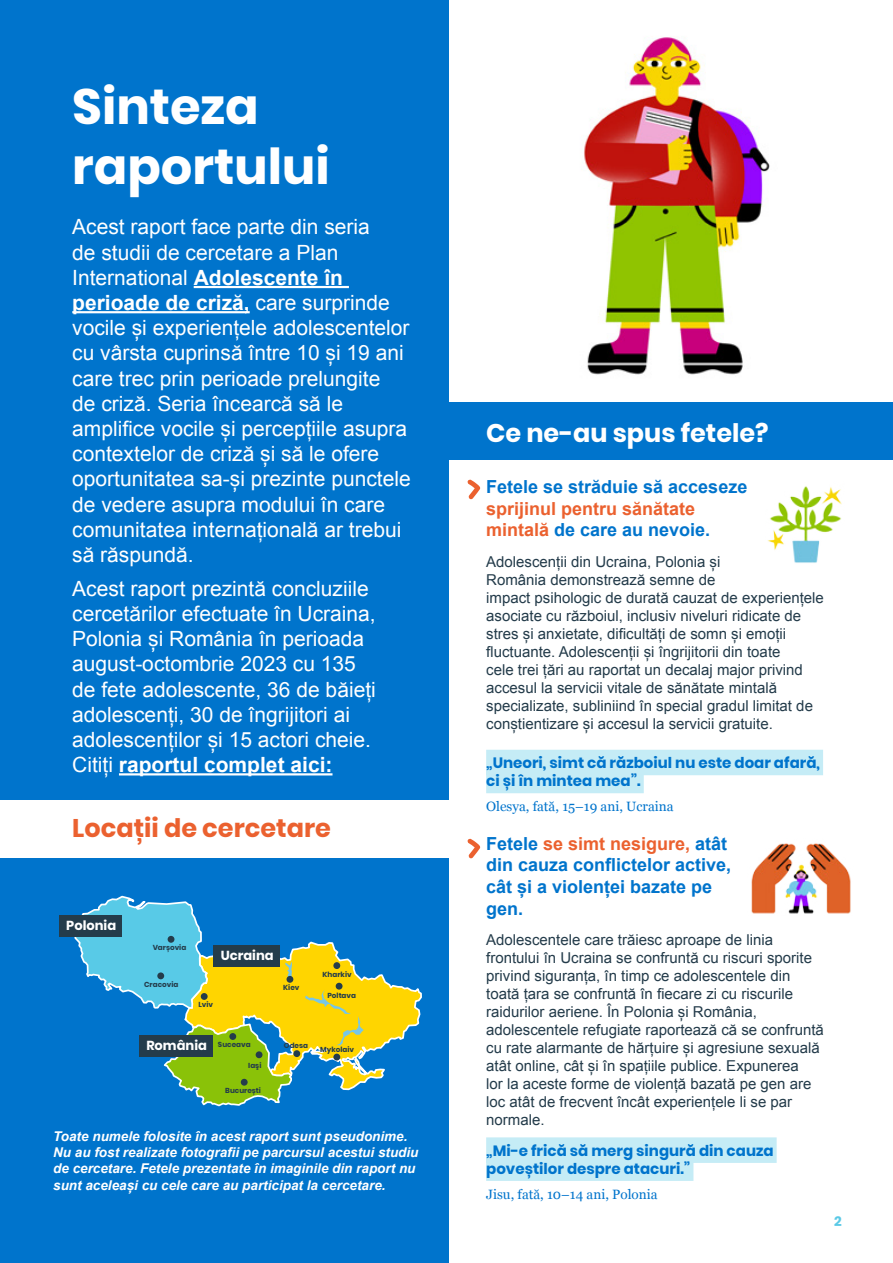
<style>
.page{position:relative;width:893px;height:1263px;background:#fff}
.page>*{position:absolute;margin:0;border:0;box-sizing:border-box;transform-origin:0 0}
.t1{font:700 49.5px/59.4px "Poppins";color:#fff}
.t2{font:700 25.5px "Poppins";color:#eb612f}
.t3{font:700 25.5px "Poppins";color:#fff}
.t4{font:21px/25.2px "Arial";color:#fff}
.t5{font:700 18px/21.6px "Arial";color:#0074cc}
.t6{font:700 18px/21.6px "Arial";color:#eb612f}
.t7{font:15px/18px "Arial";color:#233b4a}
.t8{font:700 15px/18px "Poppins";color:#0074cc}
.t9{font:italic 700 13.5px/16.2px "Arial";color:#fff}
.t10{font:13.5px "Georgia";color:#0074cc}
.t11{font:700 13.5px "Poppins";color:#5ac9e6}
.t12{font:700 13.05px "Poppins";color:#fff}
.t13{font:700 7.2px "Poppins";color:#243c4b}
.s1{font-weight:700}
.s2{color:#0074cc}
.s3{color:#eb612f}
</style>
<div class="page">
<div style="left:0;top:0;width:449px;height:1263px;background:#0074cc"></div>
<img style="left:584px;top:36px;width:186px;height:339px">
<img style="left:767px;top:486px;width:75px;height:77px">
<div style="left:0;top:800px;width:454px;height:58px;background:#fff"></div>
<div style="left:448px;top:402px;width:445px;height:57px;background:#0074cc"></div>
<img style="left:751px;top:843px;width:100px;height:71px">
<hr style="left:194px;top:286px;width:155px;height:2px;background:#fff">
<hr style="left:72px;top:311px;width:178px;height:2px;background:#fff">
<hr style="left:119px;top:773px;width:213px;height:2px;background:#fff">
<div style="left:486px;top:750px;width:337px;height:25px;background:#c5ecf6"></div>
<div style="left:486px;top:768px;width:158px;height:25px;background:#c5ecf6"></div>
<div style="left:486px;top:1137px;width:291px;height:26px;background:#c5ecf6"></div>
<div style="left:486px;top:1155px;width:207px;height:26px;background:#c5ecf6"></div>
<svg style="left:74px;top:895px;width:348px;height:212px"></svg>
<div style="left:168px;top:936px;width:6px;height:7px;background:#243c4b;border-radius:50%"></div>
<div style="left:157px;top:972px;width:7px;height:7px;background:#243c4b;border-radius:50%"></div>
<div style="left:241px;top:1079px;width:7px;height:7px;background:#243c4b;border-radius:50%"></div>
<div style="left:256px;top:1051px;width:6px;height:7px;background:#243c4b;border-radius:50%"></div>
<div style="left:333px;top:962px;width:7px;height:7px;background:#243c4b;border-radius:50%"></div>
<div style="left:336px;top:983px;width:7px;height:6px;background:#243c4b;border-radius:50%"></div>
<div style="left:333px;top:1054px;width:7px;height:6px;background:#243c4b;border-radius:50%"></div>
<div style="left:286px;top:976px;width:7px;height:7px;background:#243c4b;border-radius:50%"></div>
<div style="left:201px;top:993px;width:7px;height:7px;background:#243c4b;border-radius:50%"></div>
<div style="left:293px;top:1050px;width:7px;height:7px;background:#243c4b;border-radius:50%"></div>
<div style="left:229px;top:1033px;width:7px;height:7px;background:#243c4b;border-radius:50%"></div>
<div style="left:59px;top:915px;width:63px;height:22px;background:#243c4b"></div>
<div style="left:213px;top:945px;width:67px;height:22px;background:#243c4b"></div>
<div style="left:139px;top:1035px;width:73px;height:22px;background:#243c4b"></div>
<svg style="left:467px;top:479px;width:13px;height:20px"></svg>
<svg style="left:467px;top:838px;width:13px;height:20px"></svg>
<h1 class="t1" style="left:72px;top:77px;width:259px">Sinteza raportului</h1>
<p class="t4" style="left:72px;top:215px;width:340px">Acest raport face parte din seria<br>de studii de cercetare a Plan International <span class="s1">Adolescente în perioade de criză,</span> care surprinde vocile și experiențele adolescentelor cu vârsta cuprinsă între 10 și 19 ani care trec prin perioade prelungite<br>de criză. Seria încearcă să le amplifice vocile și percepțiile asupra contextelor de criză și să le ofere oportunitatea sa-și prezinte punctele de vedere asupra modului în care comunitatea internațională ar trebui să răspundă.</p>
<p class="t4" style="left:72px;top:576px;width:305px">Acest raport prezintă concluziile cercetărilor efectuate în Ucraina, Polonia și România în perioada august-octombrie 2023 cu 135 de fete adolescente, 36 de băieți adolescenți, 30 de îngrijitori ai adolescenților și 15 actori cheie.<br>Citiți <span class="s1">raportul complet aici:</span></p>
<h2 class="t2" style="left:72px;top:813px;width:260px">Locații de cercetare</h2>
<p class="t12" style="left:66px;top:918px;width:51px">Polonia</p>
<p class="t13" style="left:153px;top:944px;width:35px">Varșovia</p>
<p class="t13" style="left:144px;top:981px;width:36px">Cracovia</p>
<p class="t12" style="left:221px;top:948px;width:55px">Ucraina</p>
<p class="t13" style="left:198px;top:1000px;width:16px">Lviv</p>
<p class="t13" style="left:283px;top:983px;width:18px">Kiev</p>
<p class="t13" style="left:323px;top:971px;width:31px">Kharkiv</p>
<p class="t13" style="left:327px;top:991px;width:30px">Poltava</p>
<p class="t12" style="left:146px;top:1038px;width:62px">România</p>
<p class="t13" style="left:218px;top:1040px;width:34px">Suceava</p>
<p class="t13" style="left:248px;top:1061px;width:15px">Iaşi</p>
<p class="t13" style="left:225px;top:1086px;width:37px">București</p>
<p class="t13" style="left:284px;top:1041px;width:26px">Odesa</p>
<p class="t13" style="left:320px;top:1045px;width:35px">Mykolaiv</p>
<p class="t9" style="left:53px;top:1129px;width:367px">Toate numele folosite în acest raport sunt pseudonime.<br>Nu au fost realizate fotografii pe parcursul acestui studiu de cercetare. Fetele prezentate în imaginile din raport nu sunt aceleași cu cele care au participat la cercetare.</p>
<h2 class="t3" style="left:486px;top:418px;width:284px">Ce ne-au spus fetele?</h2>
<p class="t5" style="left:486px;top:477px;width:263px">Fetele se străduie să acceseze</p>
<p class="t6" style="left:486px;top:498px;width:226px">sprijinul pentru sănătate mintală <span class="s2">de care au nevoie.</span></p>
<p class="t7" style="left:486px;top:553px;width:339px">Adolescenții din Ucraina, Polonia și<br>România demonstrează semne de<br>impact psihologic de durată cauzat de experiențele asociate cu războiul, inclusiv niveluri ridicate de stres și anxietate, dificultăți de somn și emoții fluctuante. Adolescenții și îngrijitorii din toate<br>cele trei țări au raportat un decalaj major privind accesul la servicii vitale de sănătate mintală specializate, subliniind în special gradul limitat de conștientizare și accesul la servicii gratuite.</p>
<p class="t8" style="left:486px;top:754px;width:335px">„Uneori, simt că războiul nu este doar afară, ci și în mintea mea”.</p>
<p class="t10" style="left:486px;top:797px;width:189px">Olesya, fată, 15–19 ani, Ucraina</p>
<p class="t5" style="left:486px;top:833px;width:247px">Fetele <span class="s3">se simt nesigure,</span> atât din cauza conflictelor active, cât și a violenței bazate pe gen.</p>
<p class="t7" style="left:486px;top:931px;width:339px">Adolescentele care trăiesc aproape de linia frontului în Ucraina se confruntă cu riscuri sporite privind siguranța, în timp ce adolescentele din toată țara se confruntă în fiecare zi cu riscurile raidurilor aeriene. În Polonia și România, adolescentele refugiate raportează că se confruntă cu rate alarmante de hărțuire și agresiune sexuală atât online, cât și în spațiile publice. Expunerea<br>lor la aceste forme de violență bazată pe gen are loc atât de frecvent încât experiențele li se par normale.</p>
<p class="t8" style="left:486px;top:1142px;width:289px">„Mi-e frică să merg singură din cauza poveștilor despre atacuri.”</p>
<p class="t10" style="left:486px;top:1184px;width:173px">Jisu, fată, 10–14 ani, Polonia</p>
<p class="t11" style="left:834px;top:1213px;width:9px">2</p>
</div>
